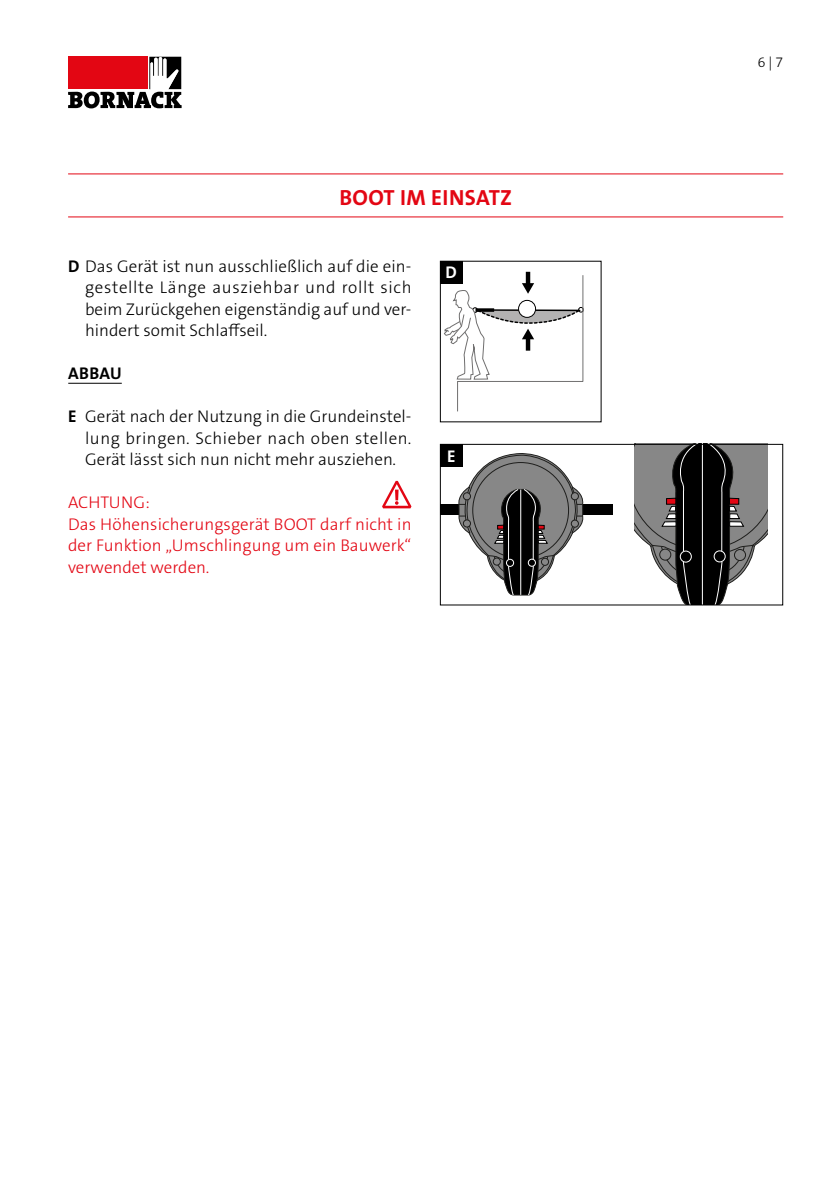
<style>
.page{position:relative;width:840px;height:1191px;background:#fff}
.page>*{position:absolute;margin:0;border:0;box-sizing:border-box;transform-origin:0 0}
.t1{font:700 22px "The Mix E2 s";letter-spacing:.02em;color:#e30613}
.t2{font:17px/21.6px "The Sans LP3 Lig";color:#000;text-align:justify}
.t3{font:17px/21.6px "The Sans LP3 Lig";color:#e30613}
.t4{font:700 17px "The Mix E2 s";letter-spacing:.01em;color:#000}
.t5{font:17px "The Sans LP7 Bld";color:#fff}
.t6{font:14px "The Sans LP3 Lig";color:#000}
.s1{font-family:"The Sans LP7 Bld"}
</style>
<div class="page">
<svg style="left:68px;top:57px;width:113px;height:51px"></svg>
<div style="left:439px;top:261px;width:23px;height:22px;background:#000"></div>
<div style="left:439px;top:444px;width:23px;height:22px;background:#000"></div>
<hr style="left:68px;top:383px;width:54px;height:1px;background:#000">
<hr style="left:68px;top:173px;width:714px;height:1px;background:#e30613">
<hr style="left:68px;top:216px;width:714px;height:1px;background:#e30613">
<svg style="left:634px;top:446px;width:132px;height:157px"></svg>
<div style="left:439px;top:504px;width:173px;height:11px;background:#000"></div>
<svg style="left:457px;top:452px;width:127px;height:144px"></svg>
<div style="left:439px;top:444px;width:343px;height:161px;border:1px solid #000"></div>
<svg style="left:443px;top:272px;width:141px;height:140px"></svg>
<div style="left:518px;top:300px;width:17px;height:17px;background:#fff;border-radius:50%"></div>
<div style="left:517px;top:300px;width:18px;height:18px;border:1px solid #000;border-radius:50%"></div>
<div style="left:439px;top:261px;width:162px;height:161px;border:1px solid #000"></div>
<svg style="left:382px;top:481px;width:29px;height:27px"></svg>
<p class="t1" style="left:339px;top:183px;width:174px">BOOT IM EINSATZ</p>
<p class="t2" style="left:85px;top:255px;width:328px;text-indent:-17px"><span class="s1">D</span> Das Gerät ist nun ausschließlich auf die ein&shy;gestellte Länge ausziehbar und rollt sich beim Zurückgehen eigenständig auf und ver&shy;hindert somit Schlaffseil.</p>
<p class="t4" style="left:68px;top:363px;width:55px">ABBAU</p>
<p class="t2" style="left:85px;top:406px;width:328px;text-indent:-17px"><span class="s1">E</span> Gerät nach der Nutzung in die Grundeinstel&shy;lung bringen. Schieber nach oben stellen.<br>Gerät lässt sich nun nicht mehr ausziehen.</p>
<p class="t3" style="left:68px;top:492px;width:345px">ACHTUNG:<br>Das Höhensicherungsgerät BOOT darf nicht in der Funktion „Umschlingung um ein Bauwerk“ verwendet werden.</p>
<p class="t5" style="left:445px;top:262px;width:13px">D</p>
<p class="t5" style="left:447px;top:445px;width:10px">E</p>
<p class="t6" style="left:757px;top:53px;width:27px">6 | 7</p>
</div>
